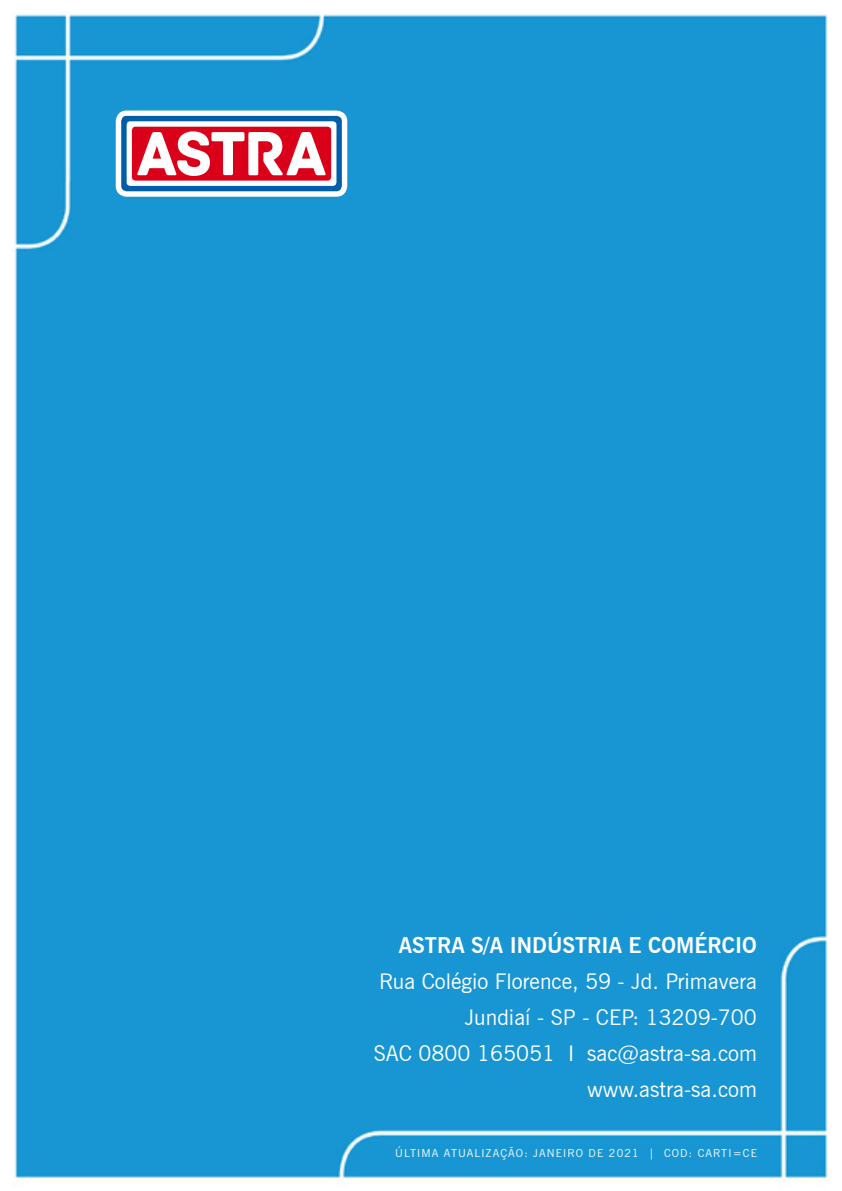
<style>
.page{position:relative;width:842px;height:1191px;background:#fff}
.page>*{position:absolute;margin:0;border:0;box-sizing:border-box;transform-origin:0 0}
.t1{font:21.6px/36px "News Gothic BT";color:#fff;text-align:right}
.t2{font:700 21.6px "News Gothic BT";color:#fff}
.t3{font:11px "News Gothic BT";letter-spacing:.1em;color:#fff}
</style>
<div class="page">
<div style="left:14px;top:12px;width:814px;height:1173px;background:#1896d3"></div>
<svg style="left:116px;top:111px;width:231px;height:86px"></svg>
<p class="t2" style="left:399px;top:932px;width:359px">ASTRA S/A INDÚSTRIA E COMÉRCIO</p>
<p class="t1" style="left:374px;top:963px;width:385px">Rua Colégio Florence, 59 - Jd. Primavera<br>Jundiaí - SP - CEP: 13209-700<br>SAC 0800 165051 I sac@astra-sa.com www.astra-sa.com</p>
<p class="t3" style="left:395px;top:1146px;width:363px">ÚLTIMA ATUALIZAÇÃO: JANEIRO DE 2021 | COD: CARTI=CE</p>
</div>
